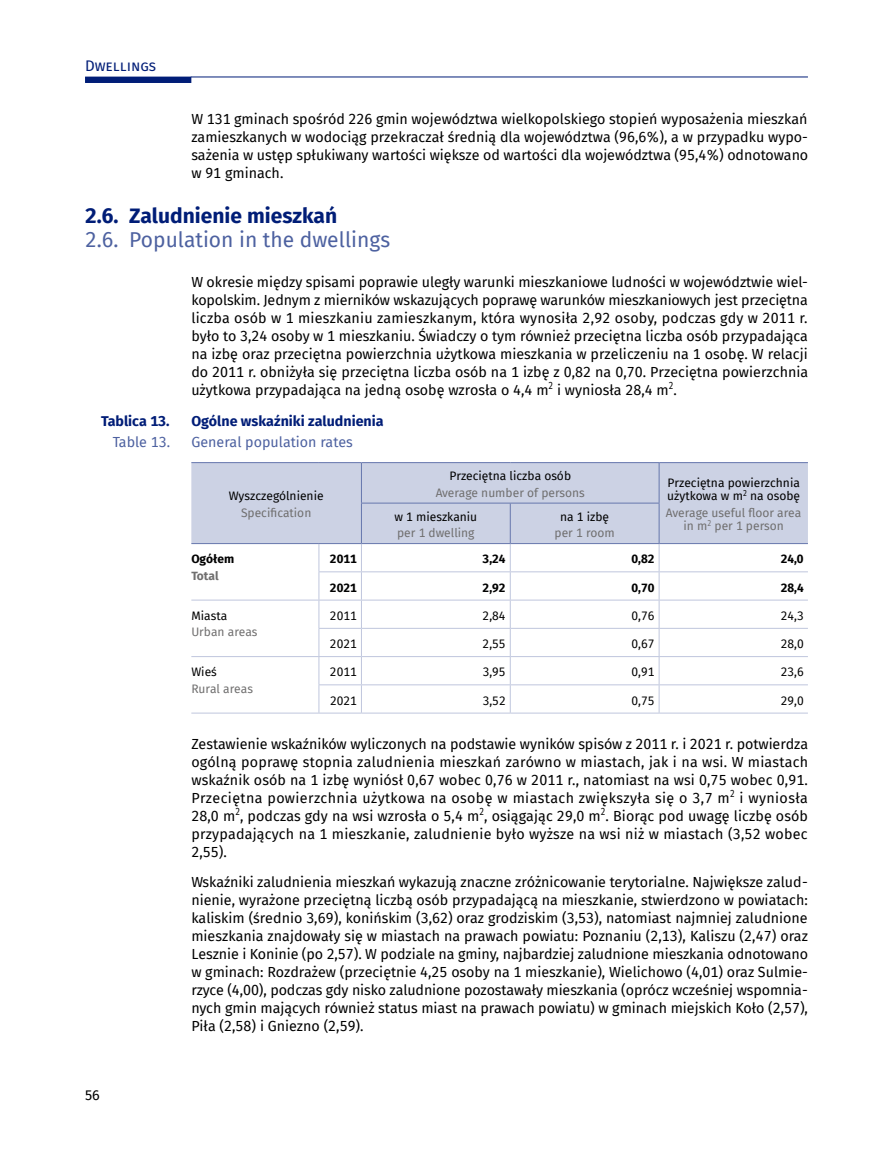
<style>
.page{position:relative;width:893px;height:1149px;background:#fff}
.page>*{position:absolute;margin:0;border:0;box-sizing:border-box;transform-origin:0 0}
.t1{font:21px "Fira Sans";color:#4d61a0}
.t2{font:700 21px "Fira Sans";color:#001d77}
.t3{font:15px "Fira Sans";color:#001d77}
.t4{font:14.25px/18px "Fira Sans";color:#000;text-align:justify}
.t5{font:700 14.25px "Fira Sans";color:#001d77}
.t6{font:14.25px "Fira Sans";color:#4d61a0}
.t7{font:12px/13.5px "Fira Sans";color:#000}
.t8{font:12px/13.5px "Fira Sans";color:#706f6f;text-align:center}
.t9{font:700 12px "Fira Sans";color:#000}
.t10{font:700 12px "Fira Sans";color:#706f6f}
</style>
<div class="page">
<div style="left:85px;top:77px;width:106px;height:6px;background:#001d77"></div>
<hr style="left:191px;top:77px;width:617px;height:1px;background:#001d77">
<div style="left:191px;top:463px;width:617px;height:80px;background:#ccd2e4"></div>
<hr style="left:191px;top:712px;width:128px;height:1px;background:#bfc6dd">
<hr style="left:319px;top:712px;width:42px;height:1px;background:#bfc6dd">
<hr style="left:361px;top:712px;width:149px;height:1px;background:#bfc6dd">
<hr style="left:510px;top:712px;width:149px;height:1px;background:#bfc6dd">
<hr style="left:659px;top:712px;width:149px;height:1px;background:#bfc6dd">
<hr style="left:361px;top:503px;width:1px;height:40px;background:#6677ad">
<hr style="left:510px;top:503px;width:1px;height:40px;background:#6677ad">
<hr style="left:361px;top:543px;width:149px;height:1px;background:#6677ad">
<hr style="left:361px;top:462px;width:149px;height:1px;background:#6677ad">
<hr style="left:361px;top:463px;width:1px;height:39px;background:#6677ad">
<hr style="left:510px;top:462px;width:149px;height:1px;background:#6677ad">
<hr style="left:361px;top:502px;width:149px;height:1px;background:#6677ad">
<hr style="left:510px;top:502px;width:149px;height:1px;background:#6677ad">
<hr style="left:659px;top:462px;width:149px;height:1px;background:#6677ad">
<hr style="left:659px;top:463px;width:1px;height:39px;background:#6677ad">
<hr style="left:659px;top:503px;width:1px;height:40px;background:#6677ad">
<hr style="left:659px;top:543px;width:149px;height:1px;background:#6677ad">
<hr style="left:659px;top:571px;width:149px;height:1px;background:#bfc6dd">
<hr style="left:659px;top:599px;width:149px;height:1px;background:#bfc6dd">
<hr style="left:659px;top:627px;width:149px;height:1px;background:#bfc6dd">
<hr style="left:659px;top:656px;width:149px;height:1px;background:#bfc6dd">
<hr style="left:659px;top:684px;width:149px;height:1px;background:#bfc6dd">
<hr style="left:319px;top:571px;width:42px;height:1px;background:#bfc6dd">
<hr style="left:361px;top:571px;width:149px;height:1px;background:#bfc6dd">
<hr style="left:510px;top:571px;width:149px;height:1px;background:#bfc6dd">
<hr style="left:319px;top:599px;width:42px;height:1px;background:#bfc6dd">
<hr style="left:361px;top:599px;width:149px;height:1px;background:#bfc6dd">
<hr style="left:510px;top:599px;width:149px;height:1px;background:#bfc6dd">
<hr style="left:319px;top:627px;width:42px;height:1px;background:#bfc6dd">
<hr style="left:361px;top:627px;width:149px;height:1px;background:#bfc6dd">
<hr style="left:510px;top:627px;width:149px;height:1px;background:#bfc6dd">
<hr style="left:319px;top:656px;width:42px;height:1px;background:#bfc6dd">
<hr style="left:361px;top:656px;width:149px;height:1px;background:#bfc6dd">
<hr style="left:510px;top:656px;width:149px;height:1px;background:#bfc6dd">
<hr style="left:319px;top:684px;width:42px;height:1px;background:#bfc6dd">
<hr style="left:361px;top:684px;width:149px;height:1px;background:#bfc6dd">
<svg style="left:361px;top:544px;width:1px;height:168px"></svg>
<hr style="left:510px;top:684px;width:149px;height:1px;background:#bfc6dd">
<svg style="left:510px;top:544px;width:1px;height:168px"></svg>
<svg style="left:659px;top:544px;width:1px;height:168px"></svg>
<hr style="left:191px;top:462px;width:128px;height:1px;background:#6677ad">
<hr style="left:319px;top:462px;width:42px;height:1px;background:#6677ad">
<hr style="left:191px;top:543px;width:128px;height:1px;background:#6677ad">
<hr style="left:319px;top:543px;width:42px;height:1px;background:#6677ad">
<hr style="left:191px;top:599px;width:128px;height:1px;background:#bfc6dd">
<hr style="left:191px;top:656px;width:128px;height:1px;background:#bfc6dd">
<svg style="left:319px;top:544px;width:1px;height:168px"></svg>
<hr style="left:510px;top:543px;width:149px;height:1px;background:#6677ad">
<p class="t3" style="left:85px;top:54px;width:73px">Dwellings</p>
<p class="t4" style="left:191px;top:110px;width:618px">W 131 gminach spośród 226 gmin województwa wielkopolskiego stopień wyposażenia mieszkań zamieszkanych w wodociąg przekraczał średnią dla województwa (96,6%), a w przypadku wypo&shy;sażenia w ustęp spłukiwany wartości większe od wartości dla województwa (95,4%) odnotowano w 91 gminach.</p>
<h1 class="t2" style="left:85px;top:198px;width:254px">2.6. Zaludnienie mieszkań</h1>
<h1 class="t1" style="left:85px;top:224px;width:307px">2.6. Population in the dwellings</h1>
<p class="t4" style="left:191px;top:272px;width:618px">W okresie między spisami poprawie uległy warunki mieszkaniowe ludności w województwie wiel&shy;kopolskim. Jednym z mierników wskazujących poprawę warunków mieszkaniowych jest przeciętna liczba osób w 1 mieszkaniu zamieszkanym, która wynosiła 2,92 osoby, podczas gdy w 2011 r. było to 3,24 osoby w 1 mieszkaniu. Świadczy o tym również przeciętna liczba osób przypadająca na izbę oraz przeciętna powierzchnia użytkowa mieszkania w przeliczeniu na 1 osobę. W relacji do 2011 r. obniżyła się przeciętna liczba osób na 1 izbę z 0,82 na 0,70. Przeciętna powierzchnia użytkowa przypadająca na jedną osobę wzrosła o 4,4 m<sup>2</sup> i wyniosła 28,4 m<sup>2</sup>.</p>
<p class="t5" style="left:101px;top:408px;width:70px">Tablica 13.</p>
<p class="t5" style="left:191px;top:408px;width:194px">Ogólne wskaźniki zaludnienia</p>
<p class="t6" style="left:113px;top:430px;width:59px">Table 13.</p>
<p class="t6" style="left:191px;top:430px;width:163px">General population rates</p>
<p class="t7" style="left:229px;top:489px;width:96px">Wyszczególnienie</p>
<p class="t8" style="left:241px;top:505px;width:72px">Specification</p>
<p class="t7" style="left:449px;top:469px;width:123px">Przeciętna liczba osób</p>
<p class="t8" style="left:436px;top:485px;width:151px">Average number of persons</p>
<p class="t7" style="left:667px;top:475px;width:134px">Przeciętna powierzchnia użytkowa w m<sup>2</sup> na osobę</p>
<p class="t8" style="left:666px;top:505px;width:137px">Average useful floor area in m<sup>2</sup> per 1 person</p>
<p class="t7" style="left:394px;top:509px;width:84px">w 1 mieszkaniu</p>
<p class="t8" style="left:397px;top:525px;width:79px">per 1 dwelling</p>
<p class="t7" style="left:560px;top:509px;width:50px">na 1 izbę</p>
<p class="t8" style="left:555px;top:525px;width:62px">per 1 room</p>
<p class="t9" style="left:191px;top:549px;width:44px">Ogółem</p>
<p class="t10" style="left:191px;top:565px;width:29px">Total</p>
<p class="t7" style="left:191px;top:608px;width:37px">Miasta</p>
<p class="t8" style="left:191px;top:625px;width:68px">Urban areas</p>
<p class="t9" style="left:330px;top:549px;width:28px">2011</p>
<p class="t9" style="left:483px;top:549px;width:25px">3,24</p>
<p class="t9" style="left:631px;top:549px;width:25px">0,82</p>
<p class="t9" style="left:781px;top:549px;width:25px">24,0</p>
<p class="t9" style="left:330px;top:577px;width:28px">2021</p>
<p class="t9" style="left:483px;top:577px;width:25px">2,92</p>
<p class="t9" style="left:631px;top:577px;width:25px">0,70</p>
<p class="t9" style="left:781px;top:577px;width:25px">28,4</p>
<p class="t7" style="left:330px;top:608px;width:28px">2011</p>
<p class="t7" style="left:483px;top:608px;width:25px">2,84</p>
<p class="t7" style="left:631px;top:608px;width:25px">0,76</p>
<p class="t7" style="left:781px;top:608px;width:25px">24,3</p>
<p class="t7" style="left:330px;top:636px;width:28px">2021</p>
<p class="t7" style="left:483px;top:636px;width:25px">2,55</p>
<p class="t7" style="left:631px;top:636px;width:25px">0,67</p>
<p class="t7" style="left:781px;top:636px;width:25px">28,0</p>
<p class="t4" style="left:85px;top:1085px;width:16px">56</p>
<p class="t7" style="left:191px;top:664px;width:27px">Wieś</p>
<p class="t8" style="left:191px;top:681px;width:63px">Rural areas</p>
<p class="t7" style="left:330px;top:664px;width:28px">2011</p>
<p class="t7" style="left:483px;top:664px;width:25px">3,95</p>
<p class="t7" style="left:631px;top:664px;width:25px">0,91</p>
<p class="t7" style="left:781px;top:664px;width:25px">23,6</p>
<p class="t7" style="left:330px;top:693px;width:28px">2021</p>
<p class="t7" style="left:483px;top:693px;width:25px">3,52</p>
<p class="t7" style="left:631px;top:693px;width:25px">0,75</p>
<p class="t7" style="left:781px;top:693px;width:25px">29,0</p>
<p class="t4" style="left:191px;top:734px;width:618px">Zestawienie wskaźników wyliczonych na podstawie wyników spisów z 2011 r. i 2021 r. potwierdza ogólną poprawę stopnia zaludnienia mieszkań zarówno w miastach, jak i na wsi. W miastach wskaźnik osób na 1 izbę wyniósł 0,67 wobec 0,76 w 2011 r., natomiast na wsi 0,75 wobec 0,91.<br>Przeciętna powierzchnia użytkowa na osobę w miastach zwiększyła się o 3,7 m<sup>2</sup> i wyniosła 28,0 m<sup>2</sup>, podczas gdy na wsi wzrosła o 5,4 m<sup>2</sup>, osiągając 29,0 m<sup>2</sup>. Biorąc pod uwagę liczbę osób przypadających na 1 mieszkanie, zaludnienie było wyższe na wsi niż w miastach (3,52 wobec 2,55).</p>
<p class="t4" style="left:191px;top:872px;width:618px">Wskaźniki zaludnienia mieszkań wykazują znaczne zróżnicowanie terytorialne. Największe zalud&shy;nienie, wyrażone przeciętną liczbą osób przypadającą na mieszkanie, stwierdzono w powiatach: kaliskim (średnio 3,69), konińskim (3,62) oraz grodziskim (3,53), natomiast najmniej zaludnione mieszkania znajdowały się w miastach na prawach powiatu: Poznaniu (2,13), Kaliszu (2,47) oraz Lesznie i Koninie (po 2,57). W podziale na gminy, najbardziej zaludnione mieszkania odnotowano w gminach: Rozdrażew (przeciętnie 4,25 osoby na 1 mieszkanie), Wielichowo (4,01) oraz Sulmie&shy;rzyce (4,00), podczas gdy nisko zaludnione pozostawały mieszkania (oprócz wcześniej wspomnia&shy;nych gmin mających również status miast na prawach powiatu) w gminach miejskich Koło (2,57), Piła (2,58) i Gniezno (2,59).</p>
</div>
